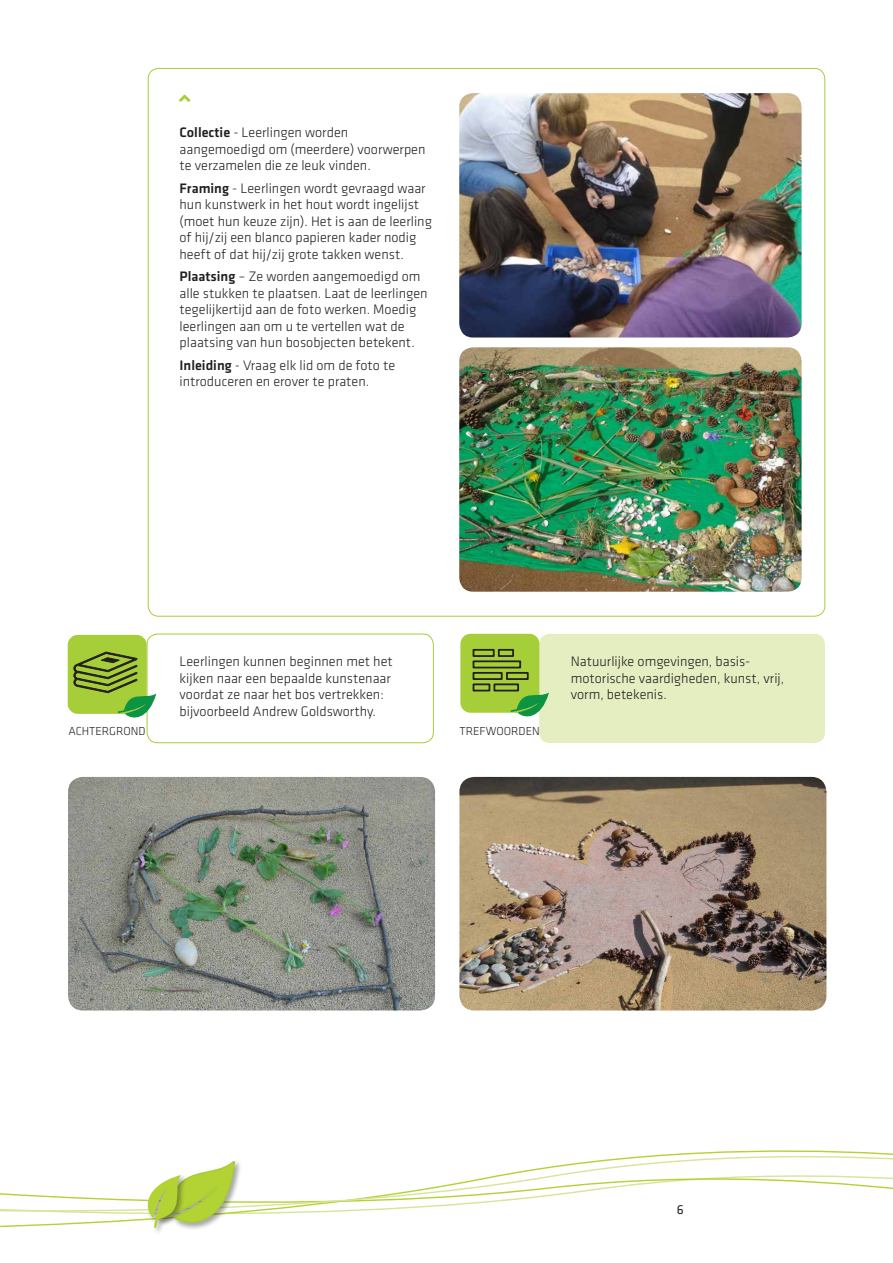
<style>
.page{position:relative;width:893px;height:1263px;background:#fff}
.page>*{position:absolute;margin:0;border:0;box-sizing:border-box;transform-origin:0 0}
.body_tekst{font:18px "Font Awesome 5 Free Solid";color:#a6ce39}
.body_tekst-2{font:300 14.25px/16.5px "Klavika";color:#231f20}
.t1{font:13.5px "Klavika";color:#231f20}
.body_tekst-3{font:300 12px "Klavika";color:#231f20}
.s1{font-weight:500}
</style>
<div class="page">
<svg style="left:0;top:1150px;width:893px;height:78px"></svg>
<div style="left:156px;top:1159px;width:87px;height:71px;background:#231f20;opacity:.4"></div>
<div style="left:146px;top:1174px;width:42px;height:61px;background:#231f20;opacity:.4"></div>
<svg style="left:144px;top:1161px;width:92px;height:67px"></svg>
<img style="left:459px;top:93px;width:343px;height:244px">
<img style="left:459px;top:347px;width:343px;height:245px">
<img style="left:459px;top:777px;width:367px;height:233px">
<img style="left:68px;top:777px;width:367px;height:233px">
<div style="left:539px;top:634px;width:286px;height:109px;background:#e5eec1;border-radius:11px"></div>
<div style="left:147px;top:634px;width:287px;height:109px;border:1px solid #a6ce39;border-radius:11px"></div>
<div style="left:68px;top:635px;width:79px;height:79px;background:#a6ce39;border-radius:10px"></div>
<svg style="left:73px;top:651px;width:83px;height:69px"></svg>
<div style="left:460px;top:634px;width:79px;height:79px;background:#a6ce39;border-radius:10px"></div>
<svg style="left:510px;top:688px;width:39px;height:31px"></svg>
<div style="left:473px;top:649px;width:22px;height:8px;border:2px solid #231f20"></div>
<div style="left:498px;top:649px;width:16px;height:8px;border:2px solid #231f20"></div>
<div style="left:473px;top:660px;width:48px;height:8px;border:2px solid #231f20"></div>
<div style="left:473px;top:672px;width:30px;height:8px;border:2px solid #231f20"></div>
<div style="left:506px;top:672px;width:23px;height:8px;border:2px solid #231f20"></div>
<div style="left:473px;top:683px;width:17px;height:8px;border:2px solid #231f20"></div>
<div style="left:493px;top:683px;width:26px;height:8px;border:2px solid #231f20"></div>
<p class="body_tekst" style="left:179px;top:89px;width:13px">■●◆</p>
<p class="body_tekst-2" style="left:180px;top:124px;width:247px"><span class="s1">Collectie</span> - Leerlingen worden aangemoedigd om (meerdere) voorwerpen te verzamelen die ze leuk vinden.</p>
<p class="body_tekst-2" style="left:180px;top:180px;width:254px"><span class="s1">Framing</span> - Leerlingen wordt gevraagd waar hun kunstwerk in het hout wordt ingelijst (moet hun keuze zijn). Het is aan de leerling of hij/zij een blanco papieren kader nodig heeft of dat hij/zij grote takken wenst.</p>
<p class="body_tekst-2" style="left:180px;top:268px;width:250px"><span class="s1">Plaatsing</span> – Ze worden aangemoedigd om alle stukken te plaatsen. Laat de leerlingen tegelijkertijd aan de foto werken. Moedig leerlingen aan om u te vertellen wat de plaatsing van hun bosobjecten betekent.</p>
<p class="body_tekst-2" style="left:180px;top:357px;width:217px"><span class="s1">Inleiding</span> - Vraag elk lid om de foto te introduceren en erover te praten.</p>
<p class="body_tekst-2" style="left:180px;top:654px;width:215px">Leerlingen kunnen beginnen met het kijken naar een bepaalde kunstenaar voordat ze naar het bos vertrekken: bijvoorbeeld Andrew Goldsworthy.</p>
<p class="body_tekst-2" style="left:571px;top:654px;width:215px">Natuurlijke omgevingen, basis&shy;motorische vaardigheden, kunst, vrij, vorm, betekenis.</p>
<p class="body_tekst-3" style="left:68px;top:724px;width:79px">ACHTERGROND</p>
<p class="body_tekst-3" style="left:459px;top:724px;width:82px">TREFWOORDEN</p>
<p class="t1" style="left:677px;top:1202px;width:8px">6</p>
</div>
